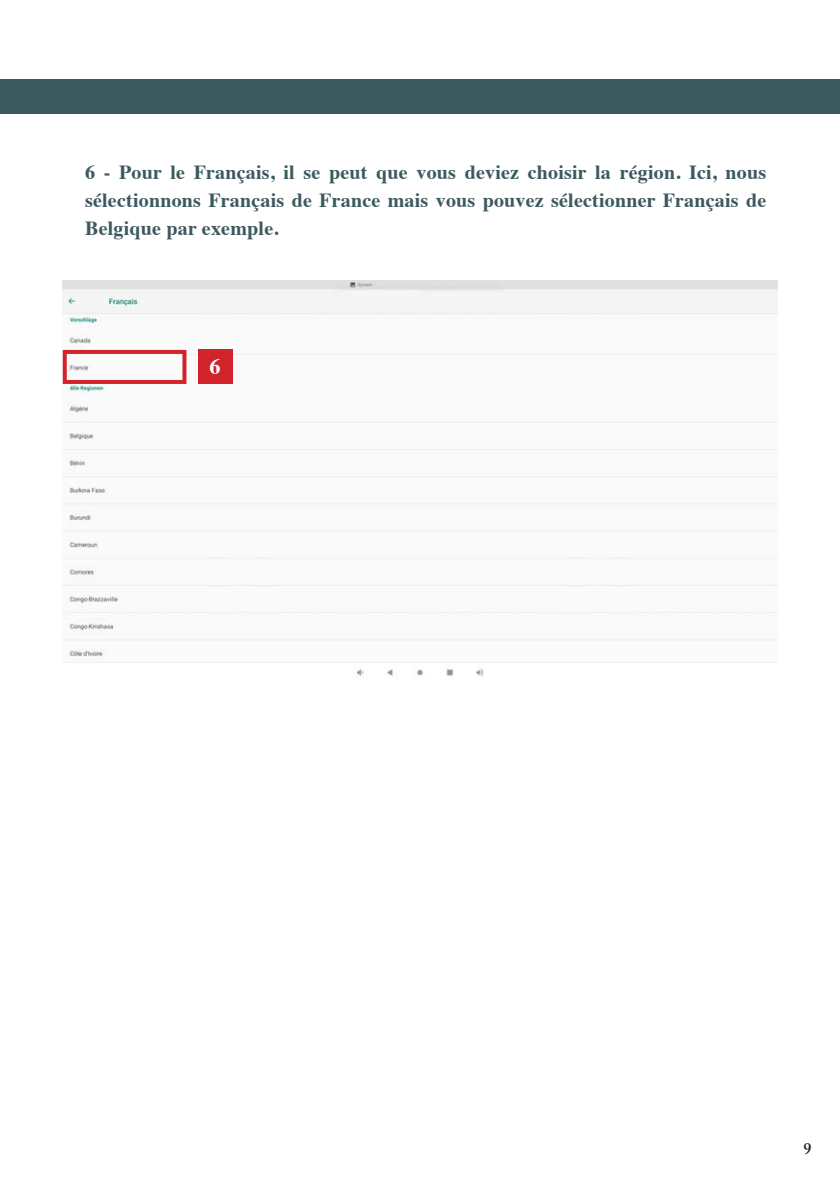
<style>
.page{position:relative;width:840px;height:1191px;background:#fff}
.page>*{position:absolute;margin:0;border:0;box-sizing:border-box;transform-origin:0 0}
.t1{font:700 22px "Times";color:#fff}
.t2{font:700 20px/28px "Times";letter-spacing:.01em;color:#3c595f;text-align:justify}
.t3{font:600 16px "Adobe Caslon Pro";color:#231f20}
</style>
<div class="page">
<img style="left:63px;top:280px;width:713px;height:397px">
<div style="left:63px;top:350px;width:123px;height:34px;border:4px solid #d1232a"></div>
<div style="left:198px;top:350px;width:34px;height:34px;background:#d1232a"></div>
<div style="left:0;top:79px;width:839px;height:34px;background:#3c595f"></div>
<p class="t2" style="left:85px;top:157px;width:682px">6 - Pour le Français, il se peut que vous deviez choisir la région. Ici, nous sélectionnons Français de France mais vous pouvez sélectionner Français de Belgique par exemple.</p>
<p class="t1" style="left:209px;top:346px;width:12px">6</p>
<p class="t3" style="left:803px;top:1139px;width:9px">9</p>
</div>
